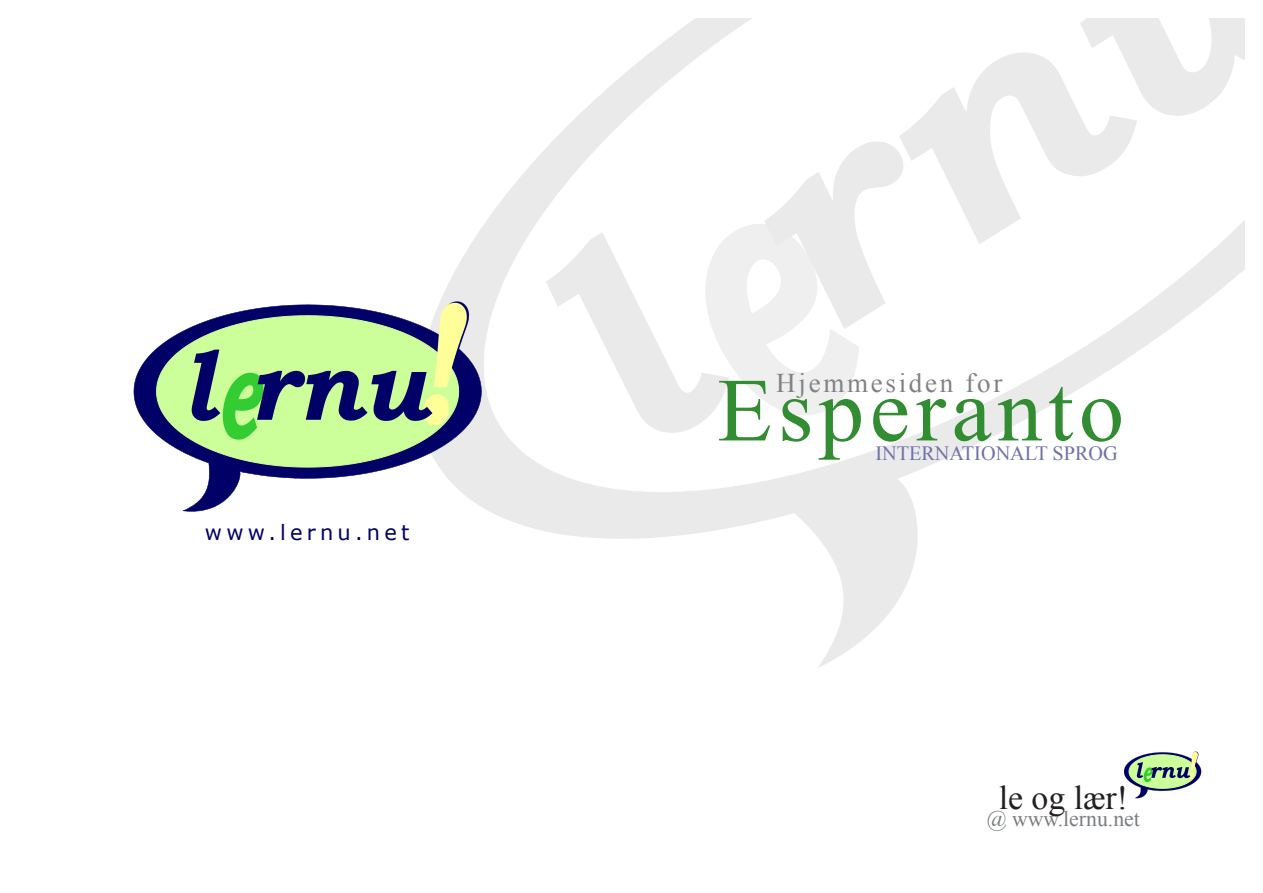
<style>
.page{position:relative;width:1263px;height:893px;background:#fff}
.page>*{position:absolute;margin:0;border:0;box-sizing:border-box;transform-origin:0 0}
.t1{font:90px "Times New Roman";letter-spacing:.065em;color:#328c32}
.t2{font:33.75px "Times New Roman";color:#231f20}
.t3{font:27px "Times New Roman";letter-spacing:.1em;color:#808285}
.t4{font:21.75px "Times New Roman";color:#7a7d80}
.t5{font:21px "Verdana";letter-spacing:.2em;color:#010066}
.t6{font:20.25px "Times New Roman";color:#6f71a9}
</style>
<div class="page">
<svg style="left:440px;top:18px;width:805px;height:591px"></svg>
<svg style="left:675px;top:205px;width:203px;height:236px"></svg>
<svg style="left:537px;top:212px;width:205px;height:245px"></svg>
<svg style="left:753px;top:131px;width:207px;height:208px"></svg>
<svg style="left:888px;top:18px;width:266px;height:236px"></svg>
<svg style="left:1069px;top:18px;width:176px;height:123px"></svg>
<svg style="left:134px;top:305px;width:348px;height:207px"></svg>
<svg style="left:156px;top:316px;width:303px;height:151px;background:#9eb99e"></svg>
<svg style="left:192px;top:302px;width:277px;height:138px;background:#94b68e"></svg>
<svg style="left:1124px;top:752px;width:77px;height:46px"></svg>
<p class="t5" style="left:205px;top:519px;width:206px">www.lernu.net</p>
<p class="t3" style="left:776px;top:365px;width:228px">Hjemmesiden for</p>
<p class="t1" style="left:717px;top:350px;width:408px">Esperanto</p>
<p class="t6" style="left:875px;top:439px;width:244px">INTERNATIONALT SPROG</p>
<p class="t2" style="left:999px;top:775px;width:131px">le og lær!</p>
<p class="t4" style="left:987px;top:804px;width:155px">@ www.lernu.net</p>
</div>
